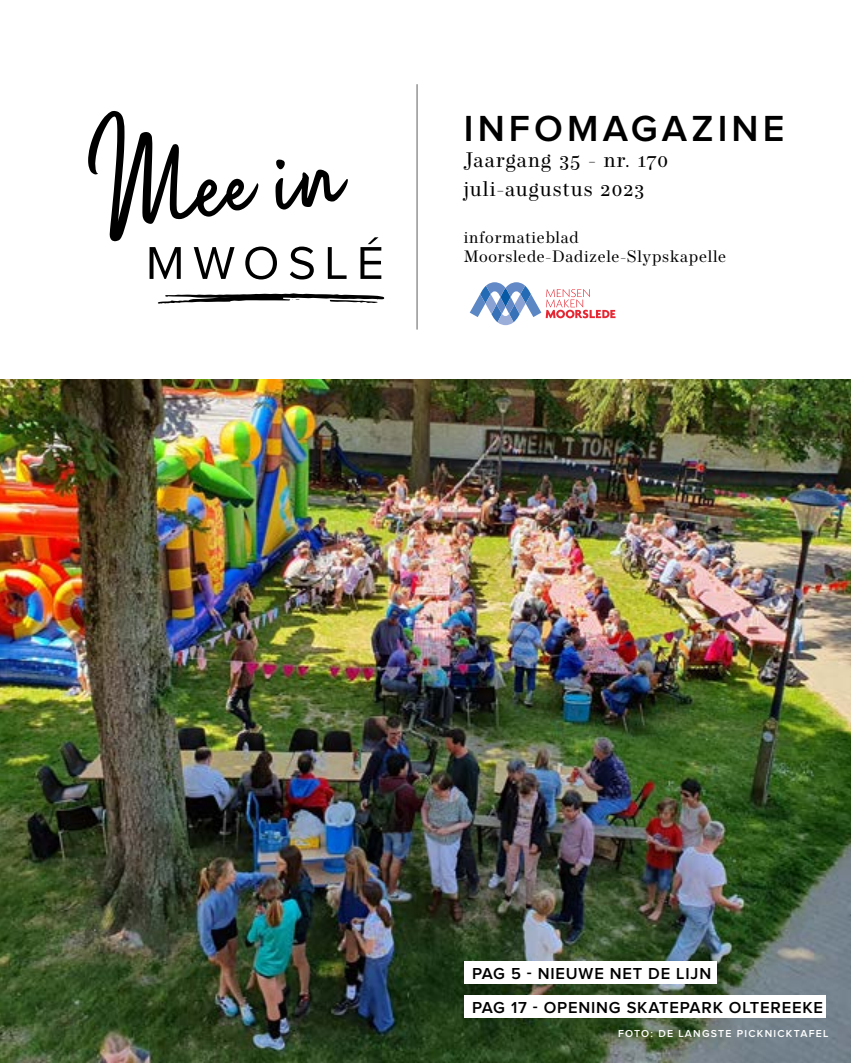
<style>
.page{position:relative;width:851px;height:1063px;background:#fff}
.page>*{position:absolute;margin:0;border:0;box-sizing:border-box;transform-origin:0 0}
.t1{font:600 37.65px "Proxima Nova";letter-spacing:.11em;color:#000}
.t2{font:21px/29px "Operetta 8";letter-spacing:.05em;color:#000}
.t3{font:600 16.5px/34px "Proxima Nova";letter-spacing:.05em;color:#000}
.t4{font:16.5px/19.8px "Operetta 8";letter-spacing:.05em;color:#000}
.t5{font:600 10.5px "Proxima Nova";letter-spacing:.12em;color:#fff}
</style>
<div class="page">
<img style="left:0;top:379px;width:850px;height:684px">
<div style="left:463px;top:961px;width:253px;height:23px;background:#fff"></div>
<div style="left:463px;top:995px;width:362px;height:23px;background:#fff"></div>
<hr style="left:416px;top:84px;width:2px;height:246px;background:#949494">
<svg style="left:469px;top:282px;width:146px;height:43px"></svg>
<svg style="left:88px;top:111px;width:293px;height:168px"></svg>
<svg style="left:158px;top:293px;width:226px;height:11px"></svg>
<h1 class="t1" style="left:463px;top:107px;width:322px">INFOMAGAZINE</h1>
<p class="t2" style="left:463px;top:145px;width:206px">Jaargang 35 - nr. 170 juli-augustus 2023</p>
<p class="t4" style="left:463px;top:227px;width:264px">informatieblad<br>Moorslede-Dadizele-Slypskapelle</p>
<p class="t3" style="left:472px;top:957px;width:352px">PAG 5 - NIEUWE NET DE LIJN<br>PAG 17 - OPENING SKATEPARK OLTEREEKE</p>
<p class="t5" style="left:618px;top:1028px;width:212px">FOTO: DE LANGSTE PICKNICKTAFEL</p>
</div>
